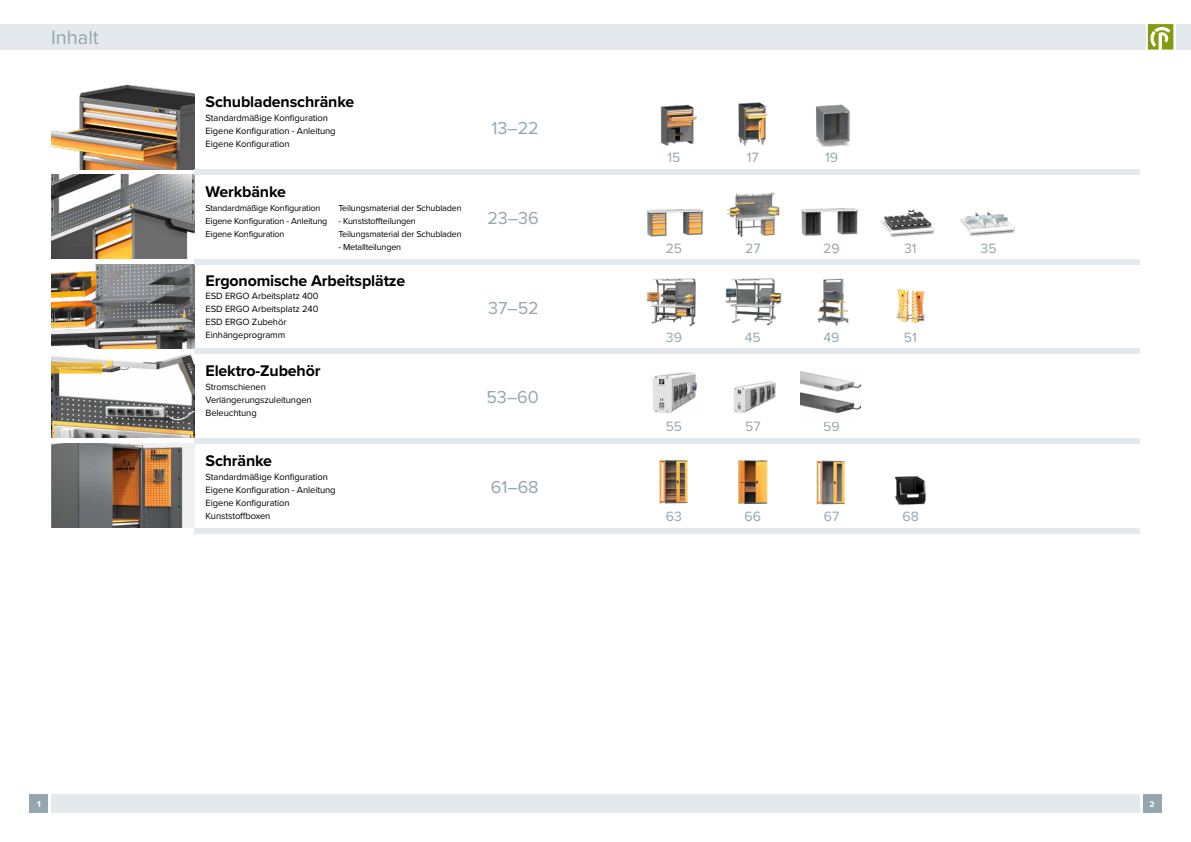
<style>
.page{position:relative;width:1191px;height:842px;background:#fff}
.page>*{position:absolute;margin:0;border:0;box-sizing:border-box;transform-origin:0 0}
.t1{font:20px "Proxima Nova";color:#95a6b0}
.t2{font:18px "Proxima Nova";letter-spacing:-.01em;color:#95a6b0}
.t3{font:700 16px "Proxima Nova";letter-spacing:-.01em;color:#000}
.t4{font:14px "Proxima Nova";color:#95a6b0}
.t5{font:9.4px/13px "Proxima Nova";letter-spacing:-.01em;color:#000}
.t6{font:9px/13px "Proxima Nova";letter-spacing:-.02em;color:#000}
.t7{font:700 9px "Proxima Nova";color:#fff}
.t8{font:700 8.5px "Proxima Nova";color:#fff}
</style>
<div class="page">
<div style="left:0;top:24px;width:1145px;height:26px;background:#e3e9ec"></div>
<div style="left:1176px;top:24px;width:15px;height:26px;background:#e3e9ec"></div>
<svg style="left:1147px;top:24px;width:26px;height:26px"></svg>
<div style="left:1142px;top:794px;width:19px;height:18px;background:#95a6b0"></div>
<div style="left:51px;top:794px;width:1088px;height:18px;background:#e3e9ec"></div>
<div style="left:30px;top:794px;width:18px;height:18px;background:#95a6b0"></div>
<img style="left:51px;top:85px;width:143px;height:84px">
<img style="left:51px;top:175px;width:143px;height:84px">
<img style="left:51px;top:264px;width:143px;height:84px">
<img style="left:51px;top:354px;width:143px;height:83px">
<img style="left:51px;top:444px;width:143px;height:84px">
<div style="left:194px;top:169px;width:946px;height:6px;background:#e3e9ec"></div>
<div style="left:194px;top:259px;width:946px;height:5px;background:#e3e9ec"></div>
<div style="left:194px;top:348px;width:946px;height:6px;background:#e3e9ec"></div>
<div style="left:194px;top:438px;width:946px;height:6px;background:#e3e9ec"></div>
<div style="left:194px;top:528px;width:946px;height:6px;background:#e3e9ec"></div>
<img style="left:660px;top:104px;width:37px;height:42px">
<img style="left:646px;top:209px;width:58px;height:28px">
<img style="left:800px;top:208px;width:59px;height:28px">
<img style="left:880px;top:209px;width:55px;height:28px">
<img style="left:960px;top:211px;width:55px;height:25px">
<img style="left:653px;top:373px;width:45px;height:40px">
<img style="left:647px;top:278px;width:49px;height:48px">
<img style="left:659px;top:460px;width:29px;height:44px">
<img style="left:738px;top:460px;width:30px;height:45px">
<img style="left:816px;top:460px;width:29px;height:45px">
<img style="left:734px;top:381px;width:42px;height:32px">
<img style="left:725px;top:278px;width:57px;height:48px">
<img style="left:801px;top:371px;width:59px;height:43px">
<img style="left:817px;top:278px;width:32px;height:48px">
<img style="left:896px;top:289px;width:29px;height:34px">
<img style="left:738px;top:102px;width:30px;height:44px">
<img style="left:726px;top:193px;width:53px;height:43px">
<img style="left:816px;top:104px;width:34px;height:43px">
<img style="left:895px;top:476px;width:31px;height:30px">
<h1 class="t1" style="left:51px;top:23px;width:49px">Inhalt</h1>
<h3 class="t3" style="left:205px;top:90px;width:150px">Schubladenschränke</h3>
<p class="t5" style="left:205px;top:111px;width:132px">Standardmäßige Konfiguration<br>Eigene Konfiguration - Anleitung<br>Eigene Konfiguration</p>
<h3 class="t3" style="left:205px;top:180px;width:82px">Werkbänke</h3>
<p class="t6" style="left:205px;top:201px;width:123px">Standardmäßige Konfiguration<br>Eigene Konfiguration - Anleitung<br>Eigene Konfiguration</p>
<p class="t6" style="left:338px;top:201px;width:125px">Teilungsmaterial der Schubladen</p>
<p class="t6" style="left:338px;top:214px;width:125px">- Kunststoffteilungen<br>Teilungsmaterial der Schubladen</p>
<p class="t6" style="left:338px;top:240px;width:64px">- Metallteilungen</p>
<h3 class="t3" style="left:205px;top:269px;width:201px">Ergonomische Arbeitsplätze</h3>
<p class="t5" style="left:205px;top:289px;width:115px">ESD ERGO Arbeitsplatz 400<br>ESD ERGO Arbeitsplatz 240<br>ESD ERGO Zubehör<br>Einhängeprogramm</p>
<h3 class="t3" style="left:205px;top:359px;width:116px">Elektro-Zubehör</h3>
<p class="t5" style="left:205px;top:380px;width:108px">Stromschienen<br>Verlängerungszuleitungen<br>Beleuchtung</p>
<h3 class="t3" style="left:205px;top:448px;width:68px">Schränke</h3>
<p class="t5" style="left:205px;top:470px;width:132px">Standardmäßige Konfiguration<br>Eigene Konfiguration - Anleitung<br>Eigene Konfiguration<br>Kunststoffboxen</p>
<h2 class="t2" style="left:491px;top:115px;width:49px">13–22</h2>
<h2 class="t2" style="left:487px;top:204px;width:53px">23–36</h2>
<h2 class="t2" style="left:488px;top:294px;width:52px">37–52</h2>
<h2 class="t2" style="left:486px;top:384px;width:54px">53–60</h2>
<h2 class="t2" style="left:491px;top:473px;width:49px">61–68</h2>
<h3 class="t4" style="left:667px;top:147px;width:15px">15</h3>
<h3 class="t4" style="left:747px;top:147px;width:13px">17</h3>
<h3 class="t4" style="left:825px;top:147px;width:15px">19</h3>
<h3 class="t4" style="left:665px;top:238px;width:18px">25</h3>
<h3 class="t4" style="left:745px;top:238px;width:17px">27</h3>
<h3 class="t4" style="left:823px;top:238px;width:18px">29</h3>
<h3 class="t4" style="left:904px;top:238px;width:14px">31</h3>
<h3 class="t4" style="left:980px;top:238px;width:18px">35</h3>
<h3 class="t4" style="left:666px;top:327px;width:18px">39</h3>
<h3 class="t4" style="left:745px;top:327px;width:18px">45</h3>
<h3 class="t4" style="left:823px;top:327px;width:18px">49</h3>
<h3 class="t4" style="left:904px;top:327px;width:15px">51</h3>
<h3 class="t4" style="left:665px;top:416px;width:18px">55</h3>
<h3 class="t4" style="left:745px;top:416px;width:17px">57</h3>
<h3 class="t4" style="left:823px;top:416px;width:18px">59</h3>
<h3 class="t4" style="left:666px;top:506px;width:18px">63</h3>
<h3 class="t4" style="left:744px;top:506px;width:18px">66</h3>
<h3 class="t4" style="left:824px;top:506px;width:17px">67</h3>
<h3 class="t4" style="left:902px;top:506px;width:18px">68</h3>
<p class="t7" style="left:37px;top:797px;width:5px">1</p>
<p class="t8" style="left:1149px;top:797px;width:7px">2</p>
</div>
